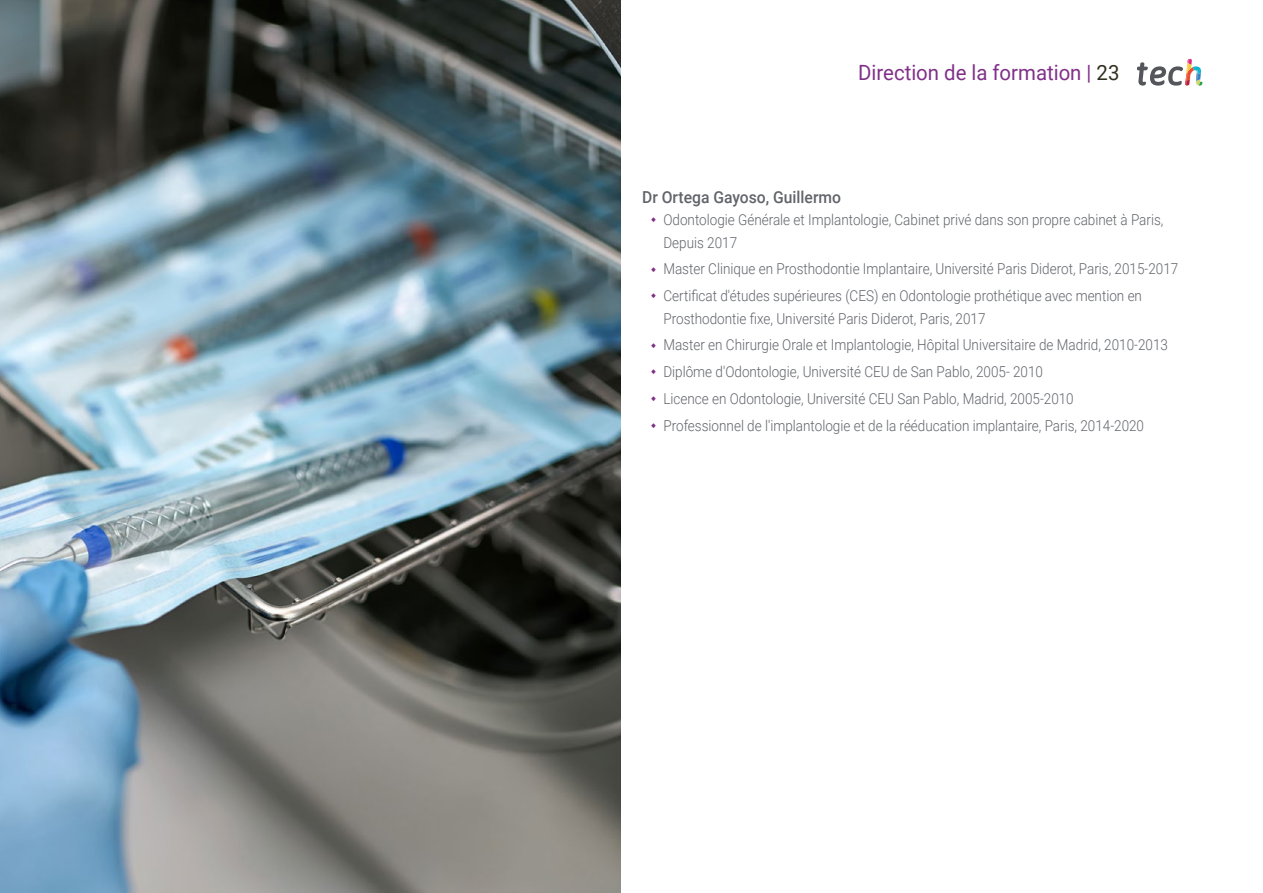
<style>
.page{position:relative;width:1263px;height:893px;background:#fff}
.page>*{position:absolute;margin:0;border:0;box-sizing:border-box;transform-origin:0 0}
.t1{font:21px "Roboto";color:#813089}
.t2{font:500 16.5px "Roboto";color:#61646a;scale:.95 1}
.t3{font:300 15px/26.7px "Roboto";color:#61646a;scale:.9 1}
.s1{color:#312e20}
</style>
<div class="page">
<svg style="left:1137px;top:59px;width:65px;height:27px"></svg>
<img style="left:0;top:0;width:621px;height:893px">
<h1 class="t1" style="left:858px;top:57px;width:263px">Direction de la formation | <span class="s1">23</span></h1>
<p class="t2" style="left:642px;top:185px;width:211px">Dr Ortega Gayoso, Guillermo</p>
<p class="t3" style="left:663px;top:208px;width:557px;line-height:22.5px">Odontologie Générale et Implantologie, Cabinet privé dans son propre cabinet à Paris,<br>Depuis 2017</p>
<p class="t3" style="left:663px;top:255px;width:574px">Master Clinique en Prosthodontie Implantaire, Université Paris Diderot, Paris, 2015-2017<br>Certificat d'études supérieures (CES) en Odontologie prothétique avec mention en</p>
<p class="t3" style="left:663px;top:304px;width:562px">Prosthodontie fixe, Université Paris Diderot, Paris, 2017<br>Master en Chirurgie Orale et Implantologie, Hôpital Universitaire de Madrid, 2010-2013<br>Diplôme d'Odontologie, Université CEU de San Pablo, 2005- 2010<br>Licence en Odontologie, Université CEU San Pablo, Madrid, 2005-2010<br>Professionnel de l'implantologie et de la rééducation implantaire, Paris, 2014-2020</p>
</div>
